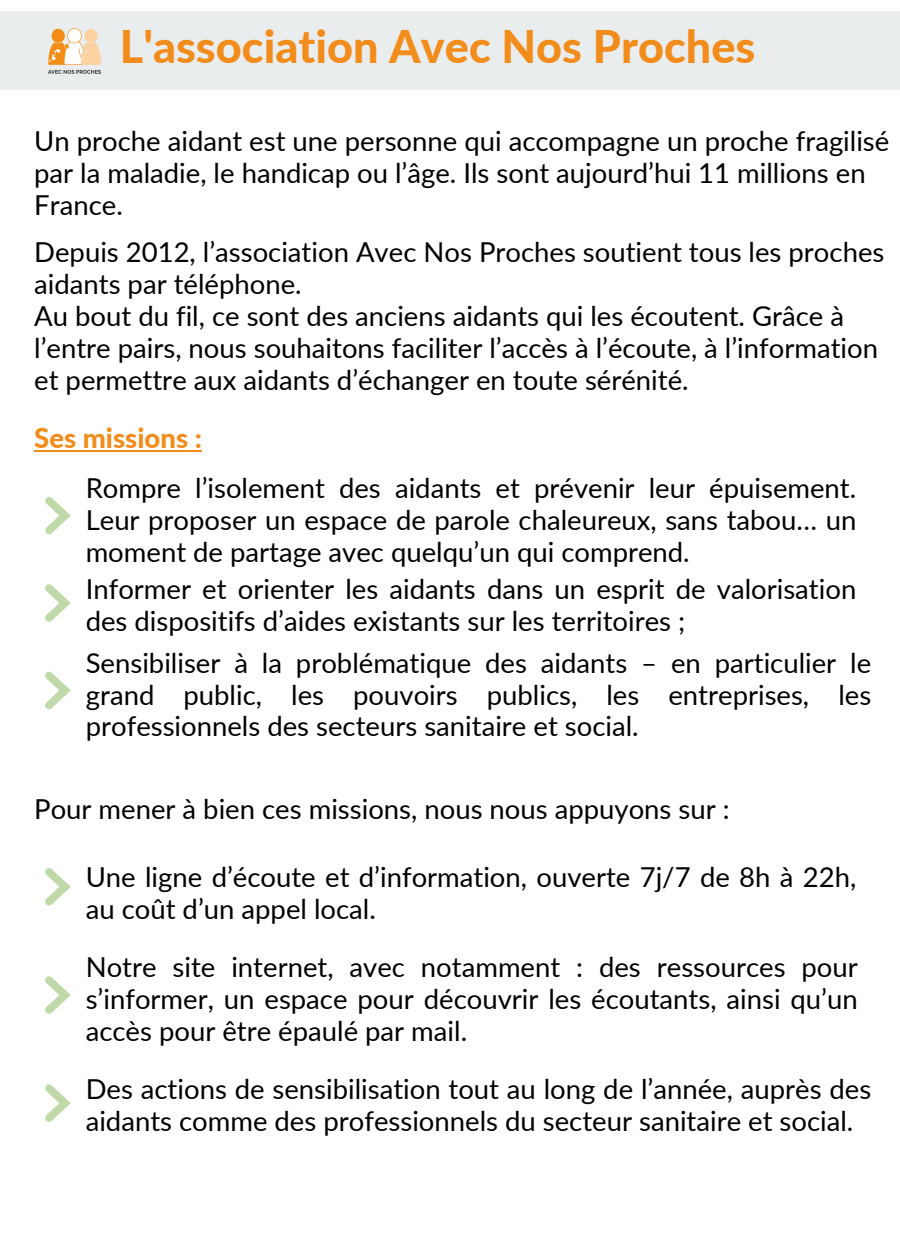
<style>
.page{position:relative;width:900px;height:1260px;background:#fff}
.page>*{position:absolute;margin:0;border:0;box-sizing:border-box;transform-origin:0 0}
.t1{font:800 45px "Lato";color:#f28c1b}
.t2{font:27.5px/32px "Lato";color:#000}
.t3{font:800 27.5px "Lato";color:#f28c1b}
</style>
<div class="page">
<div style="left:0;top:11px;width:900px;height:79px;background:#eaedee"></div>
<img style="left:48px;top:28px;width:53px;height:46px">
<hr style="left:34px;top:450px;width:168px;height:2px;background:#f28c1b">
<svg style="left:45px;top:497px;width:26px;height:37px"></svg>
<svg style="left:45px;top:584px;width:26px;height:38px"></svg>
<svg style="left:45px;top:672px;width:26px;height:37px"></svg>
<svg style="left:45px;top:868px;width:26px;height:38px"></svg>
<svg style="left:45px;top:976px;width:26px;height:38px"></svg>
<svg style="left:45px;top:1084px;width:26px;height:38px"></svg>
<p class="t1" style="left:120px;top:18px;width:637px">L'association Avec Nos Proches</p>
<p class="t2" style="left:34px;top:125px;width:857px">Un proche aidant est une personne qui accompagne un proche fragilisé par la maladie, le handicap ou l’âge. Ils sont aujourd’hui 11 millions en<br>France.</p>
<p class="t2" style="left:34px;top:235px;width:852px">Depuis 2012, l’association Avec Nos Proches soutient tous les proches aidants par téléphone.</p>
<h2 class="t2" style="left:34px;top:299px;width:845px">Au bout du fil, ce sont des anciens aidants qui les écoutent. Grâce à l’entre pairs, nous souhaitons faciliter l’accès à l’écoute, à l’information et permettre aux aidants d’échanger en toute sérénité.</h2>
<h1 class="t3" style="left:34px;top:421px;width:169px">Ses missions :</h1>
<p class="t2" style="left:86px;top:471px;width:772px;text-align:justify">Rompre l’isolement des aidants et prévenir leur épuisement.<br>Leur proposer un espace de parole chaleureux, sans tabou… un moment de partage avec quelqu’un qui comprend.</p>
<p class="t2" style="left:86px;top:573px;width:772px">Informer et orienter les aidants dans un esprit de valorisation des dispositifs d’aides existants sur les territoires ;</p>
<p class="t2" style="left:86px;top:646px;width:787px;text-align:justify">Sensibiliser à la problématique des aidants – en particulier le grand public, les pouvoirs publics, les entreprises, les professionnels des secteurs sanitaire et social.</p>
<p class="t2" style="left:34px;top:793px;width:697px">Pour mener à bien ces missions, nous nous appuyons sur :</p>
<p class="t2" style="left:86px;top:860px;width:772px">Une ligne d’écoute et d’information, ouverte 7j/7 de 8h à 22h, au coût d’un appel local.</p>
<p class="t2" style="left:86px;top:951px;width:774px;text-align:justify">Notre site internet, avec notamment : des ressources pour s’informer, un espace pour découvrir les écoutants, ainsi qu’un accès pour être épaulé par mail.</p>
<p class="t2" style="left:86px;top:1073px;width:787px">Des actions de sensibilisation tout au long de l’année, auprès des aidants comme des professionnels du secteur sanitaire et social.</p>
</div>
